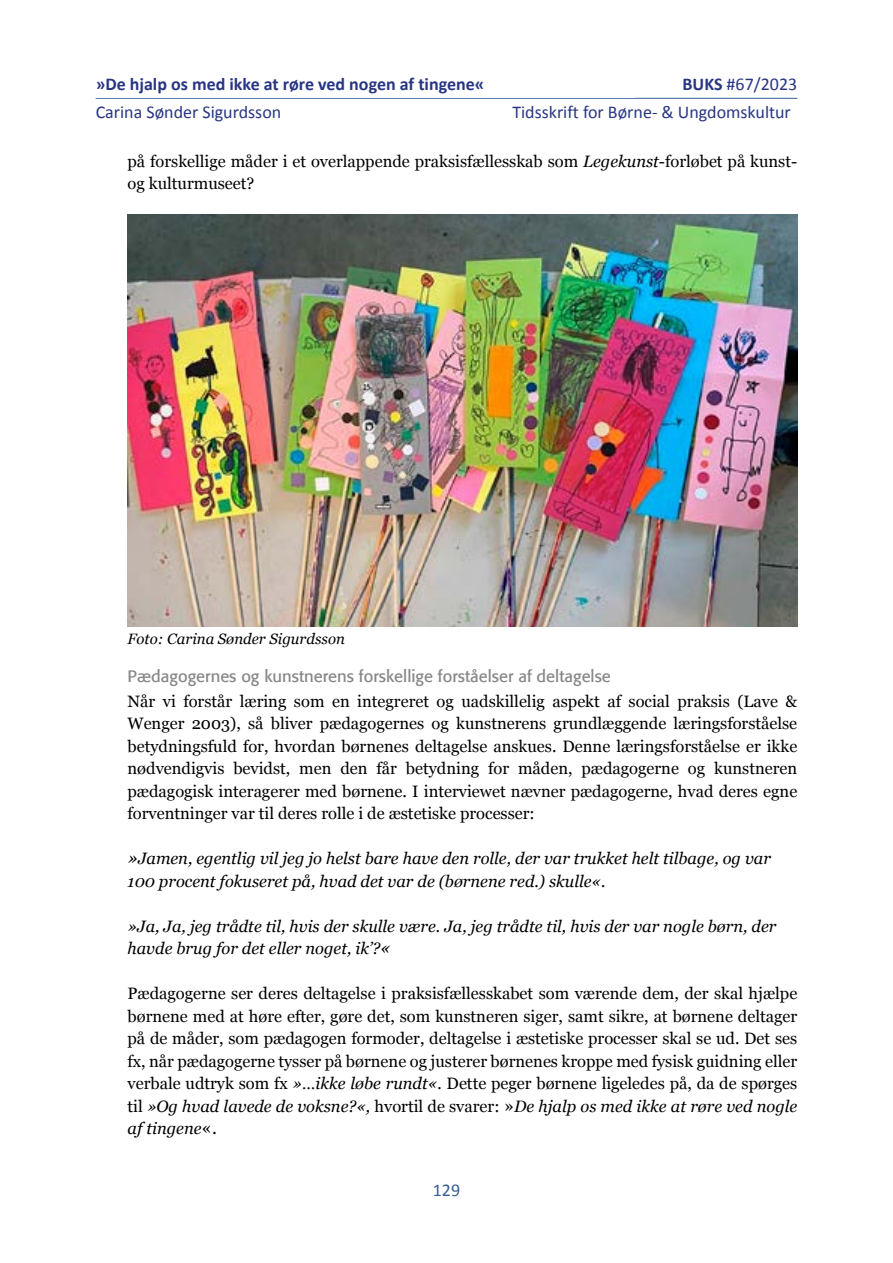
<style>
.page{position:relative;width:893px;height:1263px;background:#fff}
.page>*{position:absolute;margin:0;border:0;box-sizing:border-box;transform-origin:0 0}
.t1{font:18px "Calibri";color:#283583}
.t2{font:700 18px "Calibri";color:#283583}
.t3{font:18px "Calibri";color:#365f91}
.Manchet{font:16.5px/22.5px "Georgia";color:#000;text-align:justify}
.Citat_Manchet_Italic{font:italic 16.5px/22.5px "Georgia";color:#000}
.Brødtekst{font:16.5px/22.5px "Georgia";color:#000}
.Mellemrubrik{font:16.5px "Formata";color:#878787}
.Billedtekst_og_bille{font:italic 15px "Georgia";color:#000}
.s1{font-weight:700}
.s2{font-style:italic}
.s3{font-size:18px}
</style>
<div class="page">
<hr style="left:96px;top:98px;width:701px;height:1px;background:#365f91">
<img style="left:128px;top:215px;width:669px;height:411px">
<p class="t1" style="left:682px;top:73px;width:116px"><span class="s1">BUKS</span> #67/2023</p>
<p class="t2" style="left:96px;top:71px;width:390px">»De hjalp os med ikke at røre ved nogen af tingene«</p>
<p class="t1" style="left:96px;top:101px;width:187px">Carina Sønder Sigurdsson</p>
<p class="t1" style="left:512px;top:101px;width:280px">Tidsskrift for Børne- &amp; Ungdomskultur</p>
<p class="Brødtekst" style="left:128px;top:149px;width:671px">på forskellige måder i et overlappende praksisfællesskab som <span class="s2">Legekunst</span>-forløbet på kunst&shy;og kulturmuseet?</p>
<p class="Billedtekst_og_bille" style="left:128px;top:628px;width:219px">Foto: Carina Sønder Sigurdsson</p>
<p class="Mellemrubrik" style="left:128px;top:666px;width:485px">Pædagogernes og kunstnerens forskellige forståelser af deltagelse</p>
<p class="Manchet" style="left:128px;top:689px;width:671px">Når vi forstår læring som en integreret og uadskillelig aspekt af social praksis (Lave &amp; Wenger 2003), så bliver pædagogernes og kunstnerens grundlæggende læringsforståelse betydningsfuld for, hvordan børnenes deltagelse anskues. Denne læringsforståelse er ikke nødvendigvis bevidst, men den får betydning for måden, pædagogerne og kunstneren pædagogisk interagerer med børnene. I interviewet nævner pædagogerne, hvad deres egne forventninger var til deres rolle i de æstetiske processer:</p>
<p class="Citat_Manchet_Italic" style="left:128px;top:846px;width:645px"><span class="s3">»</span>Jamen, egentlig vil jeg jo helst bare have den rolle, der var trukket helt tilbage, og var<br>100 procent fokuseret på, hvad det var de (børnene red.) skulle«.</p>
<p class="Citat_Manchet_Italic" style="left:128px;top:914px;width:650px">»Ja, Ja, jeg trådte til, hvis der skulle være. Ja, jeg trådte til, hvis der var nogle børn, der havde brug for det eller noget, ik’?<span class="s3">«</span></p>
<p class="Manchet" style="left:128px;top:981px;width:671px">Pædagogerne ser deres deltagelse i praksisfællesskabet som værende dem, der skal hjælpe børnene med at høre efter, gøre det, som kunstneren siger, samt sikre, at børnene deltager på de måder, som pædagogen formoder, deltagelse i æstetiske processer skal se ud. Det ses fx, når pædagogerne tysser på børnene og justerer børnenes kroppe med fysisk guidning eller verbale udtryk som fx <span class="s2">»…ikke løbe rundt«.</span> Dette peger børnene ligeledes på, da de spørges til <span class="s2">»Og hvad lavede de voksne?«,</span> hvortil de svarer: <span class="s3">»</span><span class="s2">De hjalp os med ikke at røre ved nogle af tingene</span><span class="s3">«.</span></p>
<p class="t3" style="left:433px;top:1178px;width:29px">129</p>
</div>
